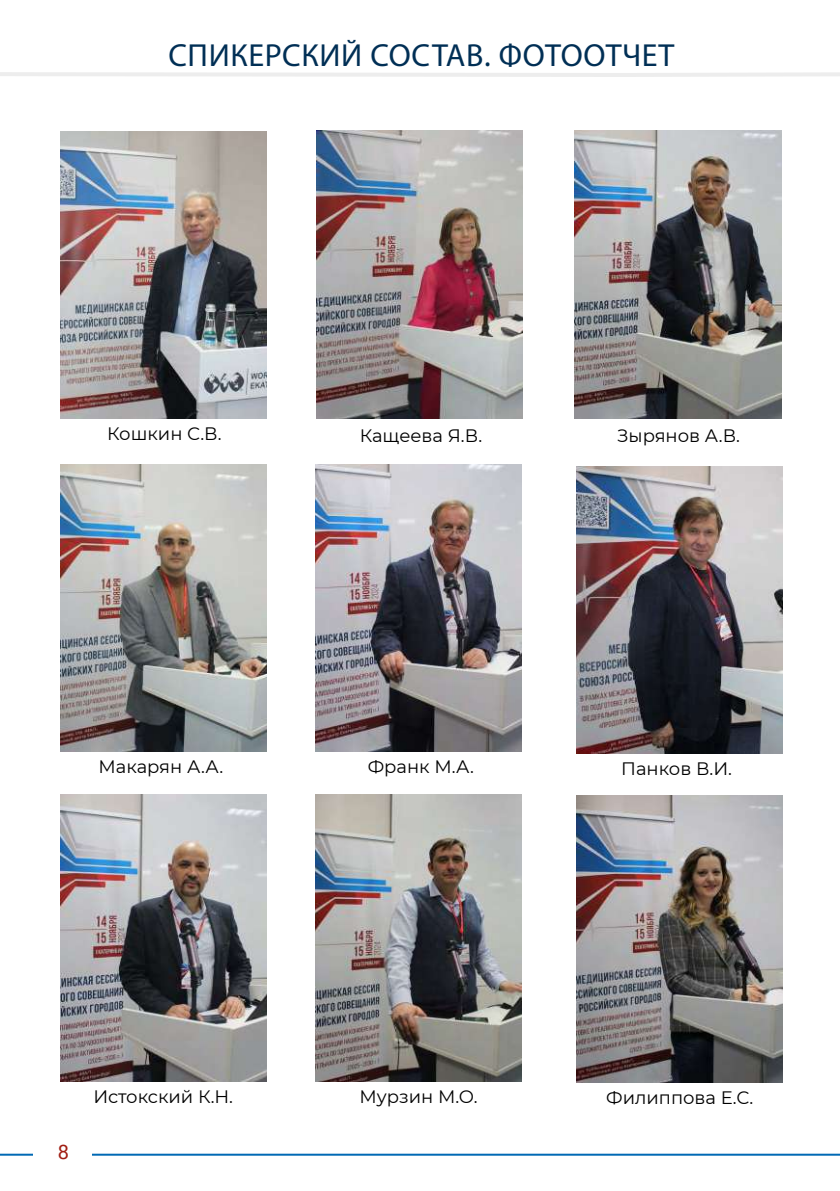
<style>
.page{position:relative;width:840px;height:1191px;background:#fff}
.page>*{position:absolute;margin:0;border:0;box-sizing:border-box;transform-origin:0 0}
.t1{font:32px "Myriad Pro";letter-spacing:.02em;color:#002f55}
.t2{font:20px "Roboto";color:#a11e13}
.t3{font:18px "Montserrat";color:#000}
</style>
<div class="page">
<svg style="left:0;top:72px;width:839px;height:217px"></svg>
<hr style="left:0;top:1153px;width:839px;height:2px;background:#0069b4">
<div style="left:33px;top:1116px;width:58px;height:75px;background:#fff"></div>
<img style="left:316px;top:131px;width:206px;height:287px">
<img style="left:574px;top:131px;width:206px;height:287px">
<img style="left:315px;top:794px;width:206px;height:287px">
<img style="left:61px;top:464px;width:206px;height:287px">
<img style="left:315px;top:464px;width:206px;height:287px">
<img style="left:61px;top:794px;width:206px;height:287px">
<img style="left:576px;top:466px;width:206px;height:288px">
<img style="left:576px;top:795px;width:205px;height:287px">
<img style="left:61px;top:131px;width:206px;height:288px">
<h1 class="t1" style="left:168px;top:36px;width:507px">СПИКЕРСКИЙ СОСТАВ. ФОТООТЧЕТ</h1>
<p class="t3" style="left:107px;top:421px;width:116px">Кошкин С.В.</p>
<p class="t3" style="left:359px;top:423px;width:124px">Кащеева Я.В.</p>
<p class="t3" style="left:616px;top:423px;width:124px">Зырянов А.В.</p>
<p class="t3" style="left:99px;top:754px;width:126px">Макарян А.А.</p>
<p class="t3" style="left:367px;top:754px;width:108px">Франк М.А.</p>
<p class="t2" style="left:58px;top:1137px;width:13px">8</p>
<p class="t3" style="left:93px;top:1084px;width:141px">Истокский К.Н.</p>
<p class="t3" style="left:359px;top:1084px;width:120px">Мурзин М.О.</p>
<p class="t3" style="left:621px;top:756px;width:112px">Панков В.И.</p>
<p class="t3" style="left:606px;top:1085px;width:148px">Филиппова Е.С.</p>
</div>
